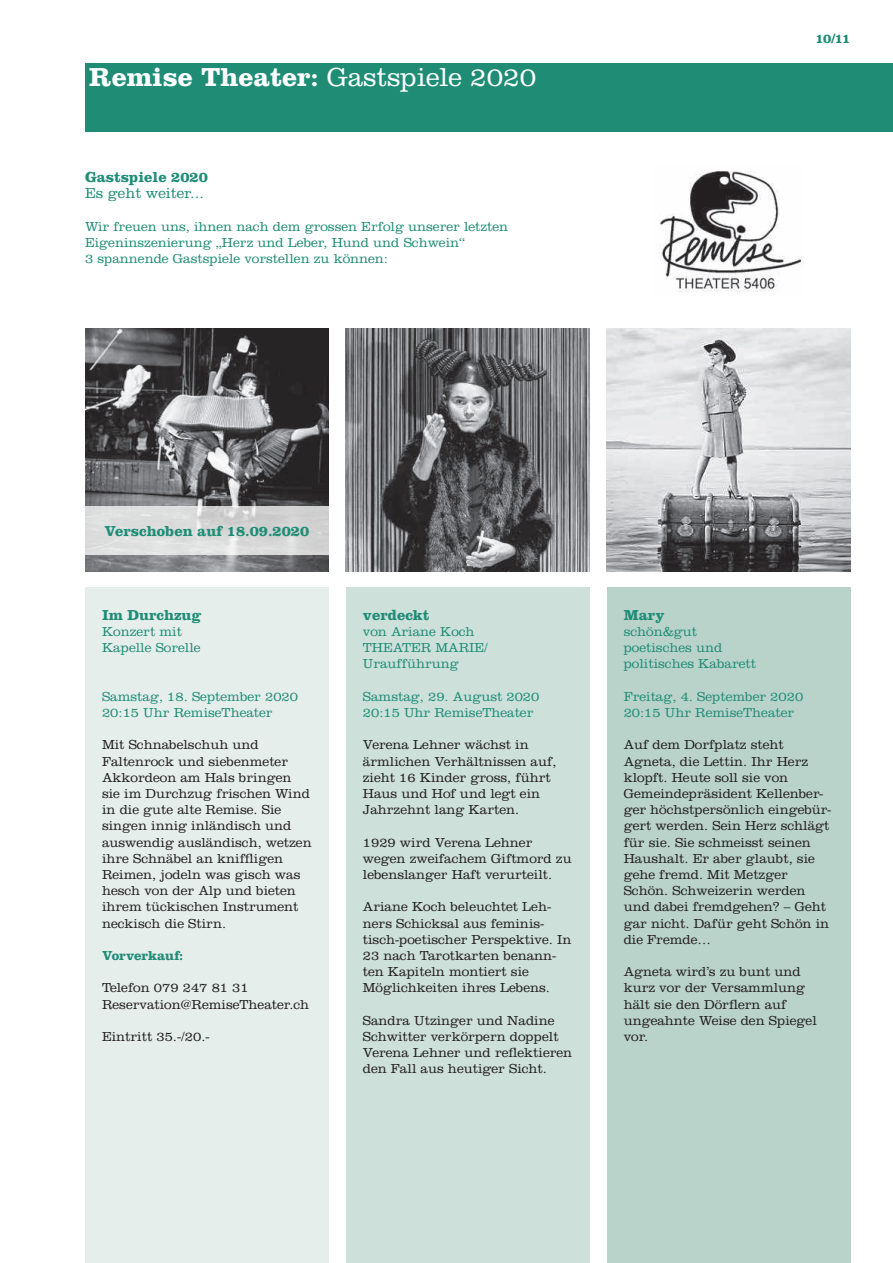
<style>
.page{position:relative;width:893px;height:1263px;background:#fff}
.page>*{position:absolute;margin:0;border:0;box-sizing:border-box;transform-origin:0 0}
.t1{font:700 27px "Clarendon LT Std";color:#fff}
.t2{font:700 15px "Clarendon LT Std";color:#1f8d76}
.t3{font:300 15px "Clarendon LT Std";color:#1f8d76}
.t4{font:300 13.5px/16.2px "Clarendon LT Std";color:#231f20}
.t5{font:300 13.5px/16.2px "Clarendon LT Std";color:#1f8d76}
.t6{font:700 13.5px "Clarendon LT Std";letter-spacing:-.01em;color:#1f8d76}
.s1{font-weight:300}
</style>
<div class="page">
<div style="left:85px;top:587px;width:244px;height:676px;background:#e6eeeb"></div>
<div style="left:346px;top:587px;width:244px;height:676px;background:#cde0da"></div>
<div style="left:607px;top:587px;width:243px;height:676px;background:#bad3ca"></div>
<div style="left:85px;top:64px;width:808px;height:68px;background:#1f8d76"></div>
<img style="left:85px;top:328px;width:244px;height:243px">
<img style="left:346px;top:328px;width:244px;height:243px">
<img style="left:607px;top:328px;width:243px;height:243px">
<img style="left:660px;top:171px;width:142px;height:121px">
<svg style="left:85px;top:506px;width:244px;height:49px;fill:#dbdcdc"></svg>
<hr style="left:0;top:0;width:1px;height:1263px;background:#a8a9ad">
<h1 class="t1" style="left:89px;top:61px;width:448px">Remise Theater: <span class="s1">Gastspiele 2020</span></h1>
<p class="t2" style="left:85px;top:168px;width:124px">Gastspiele 2020</p>
<p class="t3" style="left:85px;top:185px;width:120px">Es geht weiter...</p>
<p class="t5" style="left:85px;top:218px;width:425px">Wir freuen uns, ihnen nach dem grossen Erfolg unserer letzten<br>Eigeninszenierung „Herz und Leber, Hund und Schwein“<br>3 spannende Gastspiele vorstellen zu können:</p>
<p class="t6" style="left:816px;top:30px;width:36px">10/11</p>
<p class="t2" style="left:105px;top:521px;width:206px">Verschoben auf 18.09.2020</p>
<p class="t2" style="left:102px;top:606px;width:101px">Im Durchzug</p>
<p class="t5" style="left:102px;top:623px;width:100px">Konzert mit<br>Kapelle Sorelle</p>
<p class="t5" style="left:102px;top:688px;width:198px">Samstag, 18. September 2020<br>20:15 Uhr RemiseTheater</p>
<p class="t4" style="left:102px;top:737px;width:211px">Mit Schnabelschuh und<br>Faltenrock und siebenmeter<br>Akkordeon am Hals bringen sie im Durchzug frischen Wind in die gute alte Remise. Sie singen innig inländisch und auswendig ausländisch, wetzen ihre Schnäbel an kniffligen<br>Reimen, jodeln was gisch was hesch von der Alp und bieten ihrem tückischen Instrument neckisch die Stirn.</p>
<p class="t6" style="left:102px;top:947px;width:83px">Vorverkauf:</p>
<p class="t4" style="left:102px;top:980px;width:209px">Telefon 079 247 81 31<br>Reservation@RemiseTheater.ch</p>
<p class="t4" style="left:102px;top:1028px;width:109px">Eintritt 35.-/20.-</p>
<p class="t2" style="left:363px;top:606px;width:68px">verdeckt</p>
<p class="t5" style="left:363px;top:623px;width:127px">von Ariane Koch<br>THEATER MARIE/<br>Uraufführung</p>
<p class="t5" style="left:363px;top:688px;width:178px">Samstag, 29. August 2020<br>20:15 Uhr RemiseTheater</p>
<p class="t4" style="left:363px;top:737px;width:195px">Verena Lehner wächst in ärmlichen Verhältnissen auf, zieht 16 Kinder gross, führt<br>Haus und Hof und legt ein<br>Jahrzehnt lang Karten.</p>
<p class="t4" style="left:363px;top:834px;width:210px">1929 wird Verena Lehner wegen zweifachem Giftmord zu lebenslanger Haft verurteilt.</p>
<p class="t4" style="left:363px;top:899px;width:210px">Ariane Koch beleuchtet Leh&shy;ners Schicksal aus feminis&shy;tisch-poetischer Perspektive. In<br>23 nach Tarotkarten benann&shy;ten Kapiteln montiert sie<br>Möglichkeiten ihres Lebens.</p>
<p class="t4" style="left:363px;top:1012px;width:211px">Sandra Utzinger und Nadine<br>Schwitter verkörpern doppelt<br>Verena Lehner und reflektieren den Fall aus heutiger Sicht.</p>
<p class="t2" style="left:624px;top:606px;width:42px">Mary</p>
<p class="t5" style="left:624px;top:623px;width:134px">schön&amp;gut poetisches und politisches Kabarett</p>
<p class="t5" style="left:624px;top:688px;width:181px">Freitag, 4. September 2020<br>20:15 Uhr RemiseTheater</p>
<p class="t4" style="left:624px;top:737px;width:209px">Auf dem Dorfplatz steht<br>Agneta, die Lettin. Ihr Herz klopft. Heute soll sie von<br>Gemeindepräsident Kellenber&shy;ger höchstpersönlich eingebür&shy;gert werden. Sein Herz schlägt für sie. Sie schmeisst seinen<br>Haushalt. Er aber glaubt, sie gehe fremd. Mit Metzger<br>Schön. Schweizerin werden und dabei fremdgehen? – Geht gar nicht. Dafür geht Schön in die Fremde…</p>
<p class="t4" style="left:624px;top:963px;width:195px">Agneta wird’s zu bunt und kurz vor der Versammlung hält sie den Dörflern auf ungeahnte Weise den Spiegel vor.</p>
</div>
